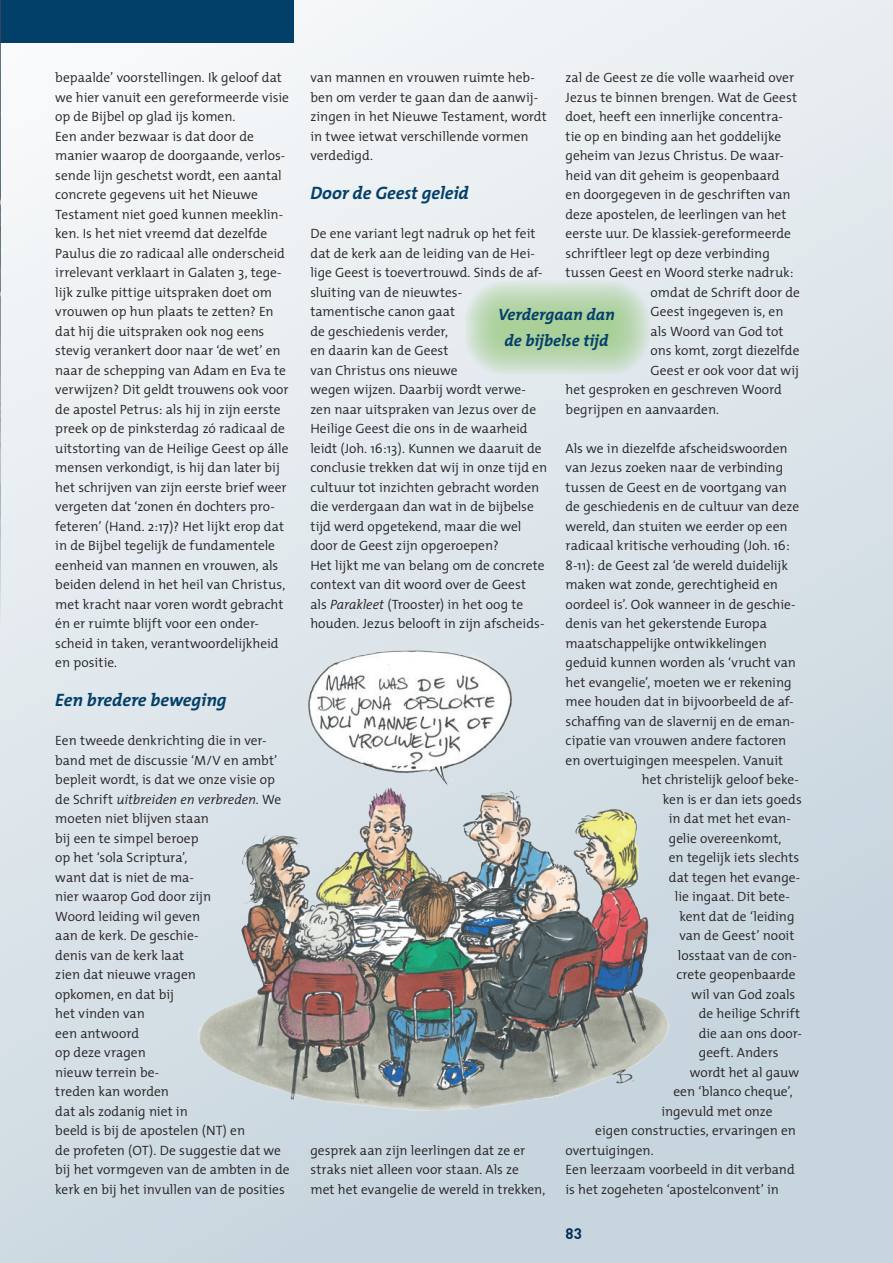
<style>
.page{position:relative;width:893px;height:1263px;background:#fff}
.page>*{position:absolute;margin:0;border:0;box-sizing:border-box;transform-origin:0 0}
.NB-tussenkop{font:italic 700 18px "The Mix";letter-spacing:-.005em;color:#034069}
.NB-streamer{font:italic 700 16.5px/25.5px "The Mix";letter-spacing:-.005em;color:#034069;text-align:center}
.t1{font:15px "DIN Bold";color:#002c55}
.NB-tekst{font:300 13.5px/19.5px "The Mix";color:#231f20}
.s1{font-style:italic}
</style>
<div class="page">
<div style="left:0;top:0;width:893px;height:1263px;background:linear-gradient(to bottom,#f1f4f6,#c6d4dd)"></div>
<img style="left:0;top:43px;width:1px;height:584px">
<div style="left:0;top:0;width:293px;height:43px;background:#034069"></div>
<img style="left:174px;top:648px;width:512px;height:462px">
<svg style="left:465px;top:280px;width:186px;height:95px"></svg>
<p class="NB-tekst" style="left:55px;top:68px;width:235px">bepaalde’ voorstellingen. Ik geloof dat we hier vanuit een gereformeerde visie op de Bijbel op glad ijs komen.</p>
<p class="NB-tekst" style="left:55px;top:126px;width:235px">Een ander bezwaar is dat door de manier waarop de doorgaande, verlos&shy;sende lijn geschetst wordt, een aantal concrete gegevens uit het Nieuwe Testament niet goed kunnen meeklin&shy;ken. Is het niet vreemd dat dezelfde Paulus die zo radicaal alle onderscheid irrelevant verklaart in Galaten 3, tege&shy;lijk zulke pittige uitspraken doet om vrouwen op hun plaats te zetten? En dat hij die uitspraken ook nog eens stevig verankert door naar ‘de wet’ en naar de schepping van Adam en Eva te verwijzen? Dit geldt trouwens ook voor de apostel Petrus: als hij in zijn eerste preek op de pinksterdag zó radicaal de uitstorting van de Heilige Geest op álle mensen verkondigt, is hij dan later bij het schrijven van zijn eerste brief weer vergeten dat ‘zonen én dochters pro&shy;feteren’ (Hand. 2:17)? Het lijkt erop dat in de Bijbel tegelijk de fundamentele eenheid van mannen en vrouwen, als beiden delend in het heil van Christus, met kracht naar voren wordt gebracht én er ruimte blijft voor een onder&shy;scheid in taken, verantwoordelijkheid en positie.</p>
<p class="NB-tussenkop" style="left:55px;top:685px;width:173px">Een bredere beweging</p>
<p class="NB-tekst" style="left:55px;top:731px;width:236px">Een tweede denkrichting die in ver&shy;band met de discussie ‘M/V en ambt’ bepleit wordt, is dat we onze visie op de Schrift <span class="s1">uitbreiden en verbreden</span>. We moeten niet blijven staan<br>bij een te simpel beroep<br>op het ‘sola Scriptura’,<br>want dat is niet de ma-<br>nier waarop God door zijn<br>Woord leiding wil geven<br>aan de kerk. De geschie-<br>denis van de kerk laat<br>zien dat nieuwe vragen<br>opkomen, en dat bij<br>het vinden van<br>een antwoord<br>op deze vragen<br>nieuw terrein be-<br>treden kan worden<br>dat als zodanig niet in<br>beeld is bij de apostelen (NT) en<br>de profeten (OT). De suggestie dat we bij het vormgeven van de ambten in de kerk en bij het invullen van de posities</p>
<p class="NB-tekst" style="left:310px;top:68px;width:238px">van mannen en vrouwen ruimte heb&shy;ben om verder te gaan dan de aanwij&shy;zingen in het Nieuwe Testament, wordt in twee ietwat verschillende vormen verdedigd.</p>
<p class="NB-tussenkop" style="left:310px;top:178px;width:160px">Door de Geest geleid</p>
<p class="NB-tekst" style="left:310px;top:224px;width:238px">De ene variant legt nadruk op het feit dat de kerk aan de leiding van de Hei&shy;lige Geest is toevertrouwd. Sinds de af&shy;sluiting van de nieuwtes-<br>tamentische canon gaat<br>de geschiedenis verder,<br>en daarin kan de Geest<br>van Christus ons nieuwe<br>wegen wijzen. Daarbij wordt verwe&shy;zen naar uitspraken van Jezus over de<br>Heilige Geest die ons in de waarheid leidt (Joh. 16:13). Kunnen we daaruit de conclusie trekken dat wij in onze tijd en cultuur tot inzichten gebracht worden die verdergaan dan wat in de bijbelse tijd werd opgetekend, maar die wel door de Geest zijn opgeroepen?</p>
<p class="NB-tekst" style="left:310px;top:555px;width:236px">Het lijkt me van belang om de concrete context van dit woord over de Geest als <span class="s1">Parakleet</span> (Trooster) in het oog te houden. Jezus belooft in zijn afscheids-</p>
<p class="NB-tekst" style="left:566px;top:68px;width:230px">zal de Geest ze díe volle waarheid over</p>
<p class="NB-tekst" style="left:566px;top:87px;width:233px">Jezus te binnen brengen. Wat de Geest</p>
<p class="NB-tekst" style="left:566px;top:107px;width:219px">doet, heeft een innerlijke concentra-</p>
<p class="NB-tekst" style="left:566px;top:126px;width:217px">tie op en binding aan het goddelijke</p>
<p class="NB-tekst" style="left:566px;top:146px;width:220px">geheim van Jezus Christus. De waar-</p>
<p class="NB-tekst" style="left:566px;top:165px;width:216px">heid van dit geheim is geopenbaard</p>
<p class="NB-tekst" style="left:566px;top:185px;width:227px">en doorgegeven in de geschriften van</p>
<p class="NB-tekst" style="left:566px;top:204px;width:223px">deze apostelen, de leerlingen van het</p>
<p class="NB-tekst" style="left:566px;top:224px;width:227px">eerste uur. De klassiek-gereformeerde</p>
<p class="NB-tekst" style="left:566px;top:243px;width:206px">schriftleer legt op deze verbinding</p>
<p class="NB-tekst" style="left:566px;top:263px;width:229px">tussen Geest en Woord sterke nadruk:</p>
<p class="NB-tekst" style="left:651px;top:282px;width:151px">omdat de Schrift door de</p>
<p class="NB-tekst" style="left:651px;top:302px;width:134px">Geest ingegeven is, en</p>
<p class="NB-tekst" style="left:651px;top:321px;width:134px">als Woord van God tot</p>
<p class="NB-tekst" style="left:651px;top:341px;width:150px">ons komt, zorgt diezelfde</p>
<p class="NB-tekst" style="left:651px;top:360px;width:150px">Geest er ook voor dat wij</p>
<p class="NB-tekst" style="left:566px;top:380px;width:218px">het gesproken en geschreven Woord</p>
<p class="NB-tekst" style="left:566px;top:399px;width:155px">begrijpen en aanvaarden.</p>
<p class="NB-tekst" style="left:566px;top:438px;width:224px">Als we in diezelfde afscheidswoorden</p>
<p class="NB-tekst" style="left:566px;top:458px;width:219px">van Jezus zoeken naar de verbinding</p>
<p class="NB-tekst" style="left:566px;top:477px;width:223px">tussen de Geest en de voortgang van</p>
<p class="NB-tekst" style="left:566px;top:497px;width:235px">de geschiedenis en de cultuur van deze</p>
<p class="NB-tekst" style="left:566px;top:516px;width:224px">wereld, dan stuiten we eerder op een</p>
<p class="NB-tekst" style="left:566px;top:536px;width:226px">radicaal kritische verhouding (Joh. 16:</p>
<p class="NB-tekst" style="left:566px;top:555px;width:224px">8-11): de Geest zal ‘de wereld duidelijk</p>
<p class="NB-tekst" style="left:566px;top:575px;width:214px">maken wat zonde, gerechtigheid en</p>
<p class="NB-tekst" style="left:566px;top:594px;width:231px">oordeel is’. Ook wanneer in de geschie-</p>
<p class="NB-tekst" style="left:566px;top:614px;width:203px">denis van het gekerstende Europa</p>
<p class="NB-tekst" style="left:566px;top:633px;width:203px">maatschappelijke ontwikkelingen</p>
<p class="NB-tekst" style="left:566px;top:653px;width:232px">geduid kunnen worden als ‘vrucht van</p>
<p class="NB-tekst" style="left:566px;top:672px;width:228px">het evangelie’, moeten we er rekening</p>
<p class="NB-tekst" style="left:566px;top:692px;width:230px">mee houden dat in bijvoorbeeld de af-</p>
<p class="NB-tekst" style="left:566px;top:711px;width:231px">schaffing van de slavernij en de eman-</p>
<p class="NB-tekst" style="left:566px;top:731px;width:222px">cipatie van vrouwen andere factoren</p>
<p class="NB-tekst" style="left:566px;top:750px;width:219px">en overtuigingen meespelen. Vanuit</p>
<p class="NB-tekst" style="left:642px;top:770px;width:159px">het christelijk geloof beke-</p>
<p class="NB-tekst" style="left:663px;top:789px;width:141px">ken is er dan iets goeds</p>
<p class="NB-tekst" style="left:669px;top:809px;width:124px">in dat met het evan-</p>
<p class="NB-tekst" style="left:669px;top:828px;width:114px">gelie overeenkomt,</p>
<p class="NB-tekst" style="left:669px;top:848px;width:132px">en tegelijk iets slechts</p>
<p class="NB-tekst" style="left:669px;top:867px;width:133px">dat tegen het evange-</p>
<p class="NB-tekst" style="left:675px;top:887px;width:116px">lie ingaat. Dit bete-</p>
<p class="NB-tekst" style="left:679px;top:906px;width:117px">kent dat de ‘leiding</p>
<p class="NB-tekst" style="left:679px;top:926px;width:117px">van de Geest’ nooit</p>
<p class="NB-tekst" style="left:678px;top:945px;width:121px">losstaat van de con-</p>
<p class="NB-tekst" style="left:676px;top:965px;width:121px">crete geopenbaarde</p>
<p class="NB-tekst" style="left:691px;top:984px;width:106px">wil van God zoals</p>
<p class="NB-tekst" style="left:699px;top:1004px;width:103px">de heilige Schrift</p>
<p class="NB-tekst" style="left:699px;top:1023px;width:104px">die aan ons door-</p>
<p class="NB-tekst" style="left:699px;top:1043px;width:81px">geeft. Anders</p>
<p class="NB-tekst" style="left:690px;top:1062px;width:111px">wordt het al gauw</p>
<p class="NB-tekst" style="left:673px;top:1082px;width:121px">een ‘blanco cheque’,</p>
<p class="NB-tekst" style="left:661px;top:1101px;width:113px">ingevuld met onze</p>
<p class="NB-tekst" style="left:595px;top:1121px;width:202px">eigen constructies, ervaringen en</p>
<p class="NB-tekst" style="left:566px;top:1140px;width:90px">overtuigingen.</p>
<p class="NB-tekst" style="left:566px;top:1160px;width:231px">Een leerzaam voorbeeld in dit verband is het zogeheten ‘apostelconvent’ in</p>
<p class="NB-streamer" style="left:498px;top:301px;width:118px">Verdergaan dan de bijbelse tijd</p>
<p class="NB-tekst" style="left:310px;top:1140px;width:236px">gesprek aan zijn leerlingen dat ze er straks niet alleen voor staan. Als ze met het evangelie de wereld in trekken,</p>
<p class="t1" style="left:566px;top:1223px;width:18px">83</p>
</div>
